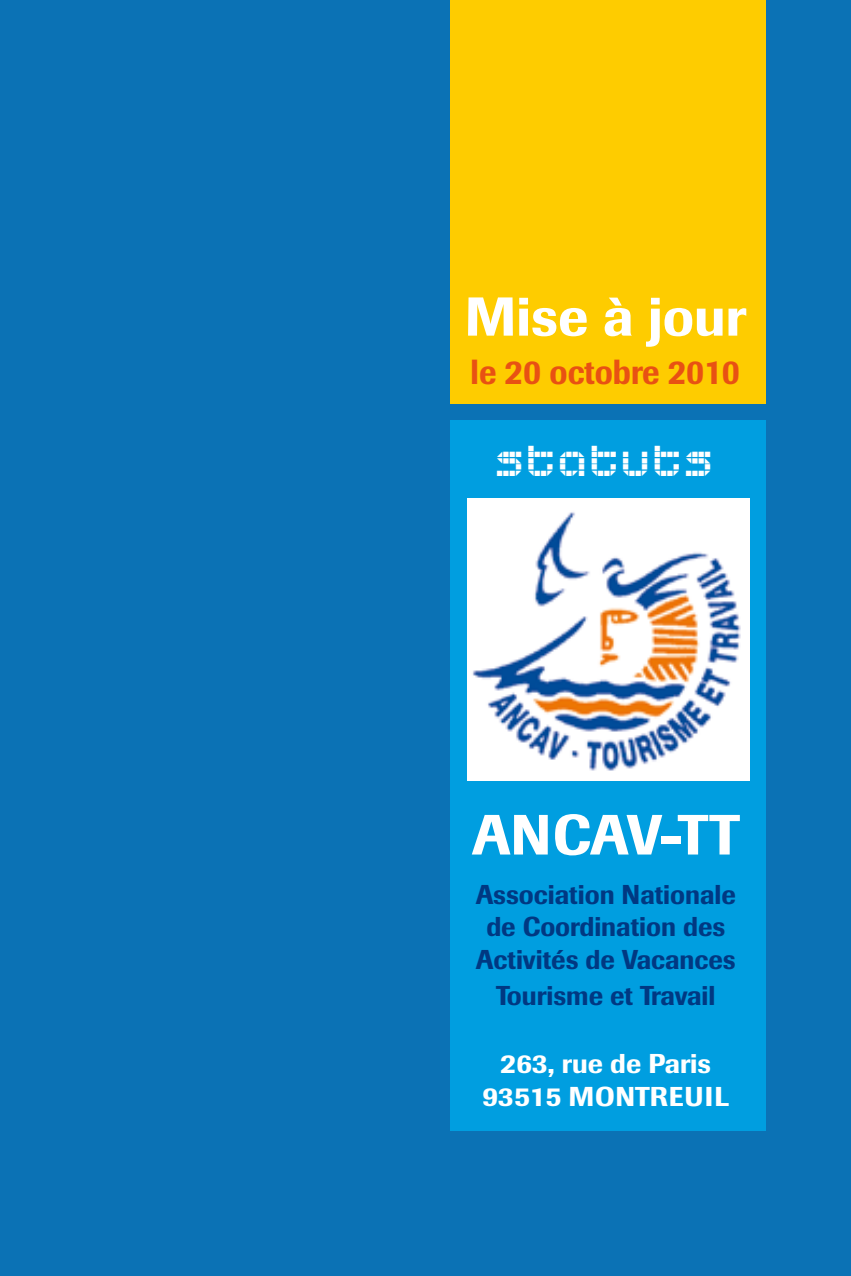
<style>
.page{position:relative;width:851px;height:1276px;background:#fff}
.page>*{position:absolute;margin:0;border:0;box-sizing:border-box;transform-origin:0 0}
.t1{font:500 56.1px "Imago";color:#fff}
.t2{font:500 54px "Imago";color:#fff}
.t3{font:42px "Tranceform";color:#fff}
.t4{font:500 34.5px "Imago";color:#e85113;scale:.9 1}
.t5{font:500 27px/32.4px "Imago";color:#003882;text-align:center;scale:.95 1}
.t6{font:500 27px/32.4px "Imago";color:#fff;text-align:center}
</style>
<div class="page">
<div style="left:0;top:0;width:850px;height:1276px;background:#0b72b5"></div>
<div style="left:450px;top:420px;width:315px;height:711px;background:#009ee0"></div>
<div style="left:449px;top:0;width:316px;height:404px;background:#fecc00"></div>
<img style="left:467px;top:498px;width:282px;height:282px">
<h2 class="t2" style="left:464px;top:284px;width:283px">Mise à jour</h2>
<p class="t4" style="left:470px;top:351px;width:300px">le 20 octobre 2010</p>
<h3 class="t3" style="left:497px;top:439px;width:222px">Statuts</h3>
<h1 class="t1" style="left:471px;top:801px;width:269px">ANCAV-TT</h1>
<p class="t5" style="left:475px;top:878px;width:275px">Association Nationale de Coordination des<br>Activités de Vacances</p>
<p class="t5" style="left:496px;top:979px;width:232px">Tourisme et Travail</p>
<p class="t6" style="left:482px;top:1047px;width:248px">263, rue de Paris<br>93515 MONTREUIL</p>
</div>
